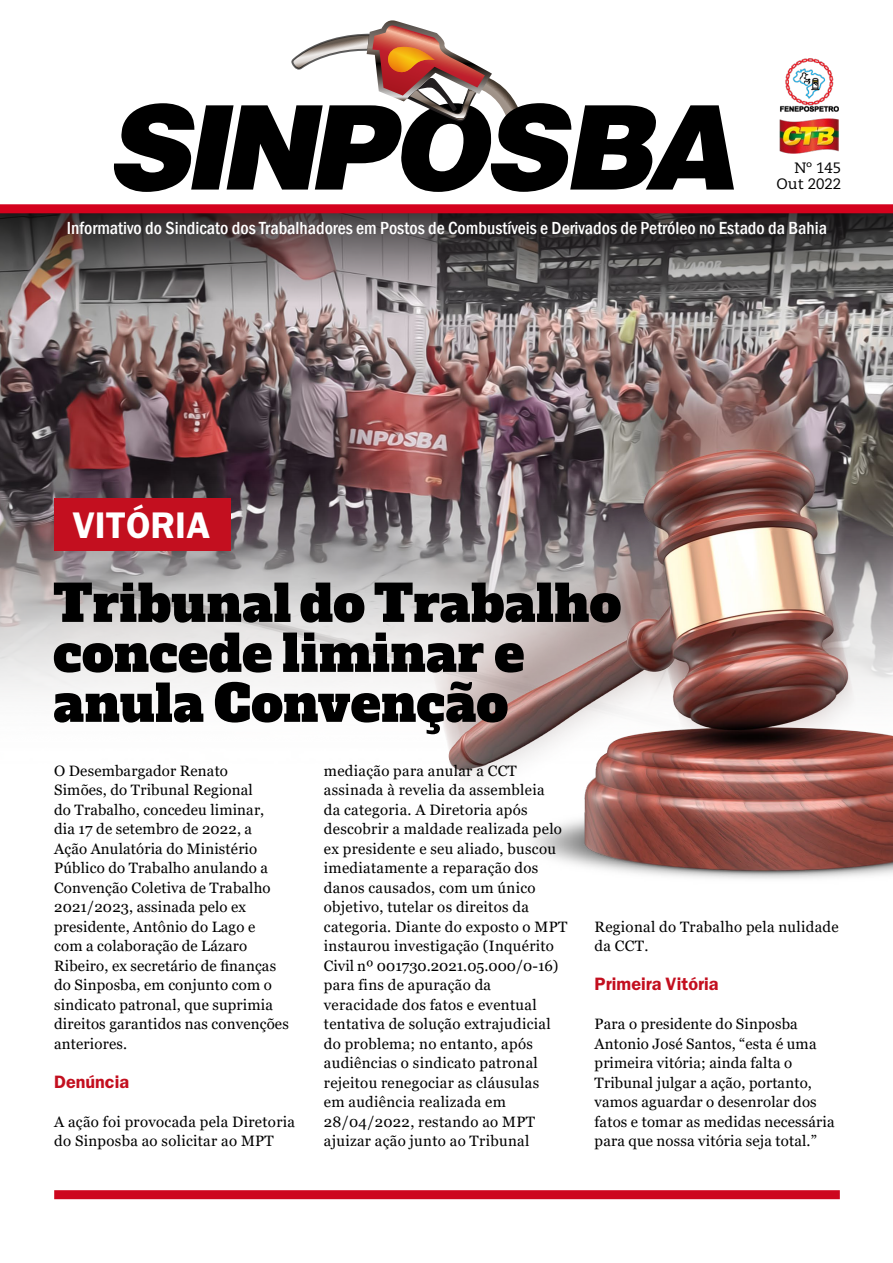
<style>
.page{position:relative;width:893px;height:1263px;background:#fff}
.page>*{position:absolute;margin:0;border:0;box-sizing:border-box;transform-origin:0 0}
.t1{font:50.55px/49.9px "Alfa Slab One";letter-spacing:.005em;color:#000}
.t2{font:600 37.2px "ITC Franklin Gothic Std";color:#fff}
.t3{font:500 condensed 18px "Franklin Gothic";color:#fff}
.t4{font:600 18px "ITC Franklin Gothic Std";color:#c30f1f}
.t5{font:15px/19.5px "Georgia";letter-spacing:.02em;color:#000}
.t6{font:15px/16.5px "Caecilia LT Std";color:#000;text-align:right}
</style>
<div class="page">
<img style="left:0;top:307px;width:893px;height:572px">
<svg style="left:0;top:213px;width:893px;height:94px;background:#5d5758"></svg>
<div style="left:0;top:204px;width:893px;height:9px;background:#d4021d"></div>
<img style="left:780px;top:58px;width:59px;height:54px">
<img style="left:780px;top:118px;width:59px;height:36px">
<svg style="left:114px;top:20px;width:620px;height:172px"></svg>
<div style="left:54px;top:1190px;width:786px;height:9px;background:#cd071e"></div>
<div style="left:54px;top:498px;width:177px;height:53px;background:#c30f1f"></div>
<p class="t6" style="left:777px;top:160px;width:66px">Nº 145<br>Out 2022</p>
<p class="t3" style="left:67px;top:216px;width:762px">Informativo do Sindicato dos Trabalhadores em Postos de Combustíveis e Derivados de Petróleo no Estado da Bahia</p>
<h2 class="t2" style="left:72px;top:503px;width:139px">VITÓRIA</h2>
<h1 class="t1" style="left:53px;top:574px;width:570px">Tribunal do Trabalho concede liminar e anula Convenção</h1>
<p class="t5" style="left:324px;top:761px;width:245px">mediação para anular a CCT assinada à revelia da assembleia<br>da categoria. A Diretoria após descobrir a maldade realizada pelo ex presidente e seu aliado, buscou imediatamente a reparação dos danos causados, com um único objetivo, tutelar os direitos da categoria. Diante do exposto o MPT instaurou investigação (Inquérito<br>Civil nº 001730.2021.05.000/0-16) para fins de apuração da veracidade dos fatos e eventual tentativa de solução extrajudicial do problema; no entanto, após audiências o sindicato patronal rejeitou renegociar as cláusulas<br>em audiência realizada em<br>28/04/2022, restando ao MPT ajuizar ação junto ao Tribunal</p>
<p class="t5" style="left:54px;top:761px;width:236px">O Desembargador Renato<br>Simões, do Tribunal Regional<br>do Trabalho, concedeu liminar, dia 17 de setembro de 2022, a<br>Ação Anulatória do Ministério<br>Público do Trabalho anulando a<br>Convenção Coletiva de Trabalho<br>2021/2023, assinada pelo ex presidente, Antônio do Lago e<br>com a colaboração de Lázaro<br>Ribeiro, ex secretário de finanças do Sinposba, em conjunto com o sindicato patronal, que suprimia direitos garantidos nas convenções anteriores.</p>
<p class="t4" style="left:54px;top:1071px;width:76px">Denúncia</p>
<p class="t5" style="left:54px;top:1112px;width:242px">A ação foi provocada pela Diretoria do Sinposba ao solicitar ao MPT</p>
<p class="t5" style="left:595px;top:917px;width:246px">Regional do Trabalho pela nulidade da CCT.</p>
<p class="t4" style="left:595px;top:973px;width:126px">Primeira Vitória</p>
<p class="t5" style="left:595px;top:1014px;width:241px">Para o presidente do Sinposba<br>Antonio José Santos, “esta é uma primeira vitória; ainda falta o<br>Tribunal julgar a ação, portanto, vamos aguardar o desenrolar dos fatos e tomar as medidas necessária para que nossa vitória seja total.”</p>
</div>
